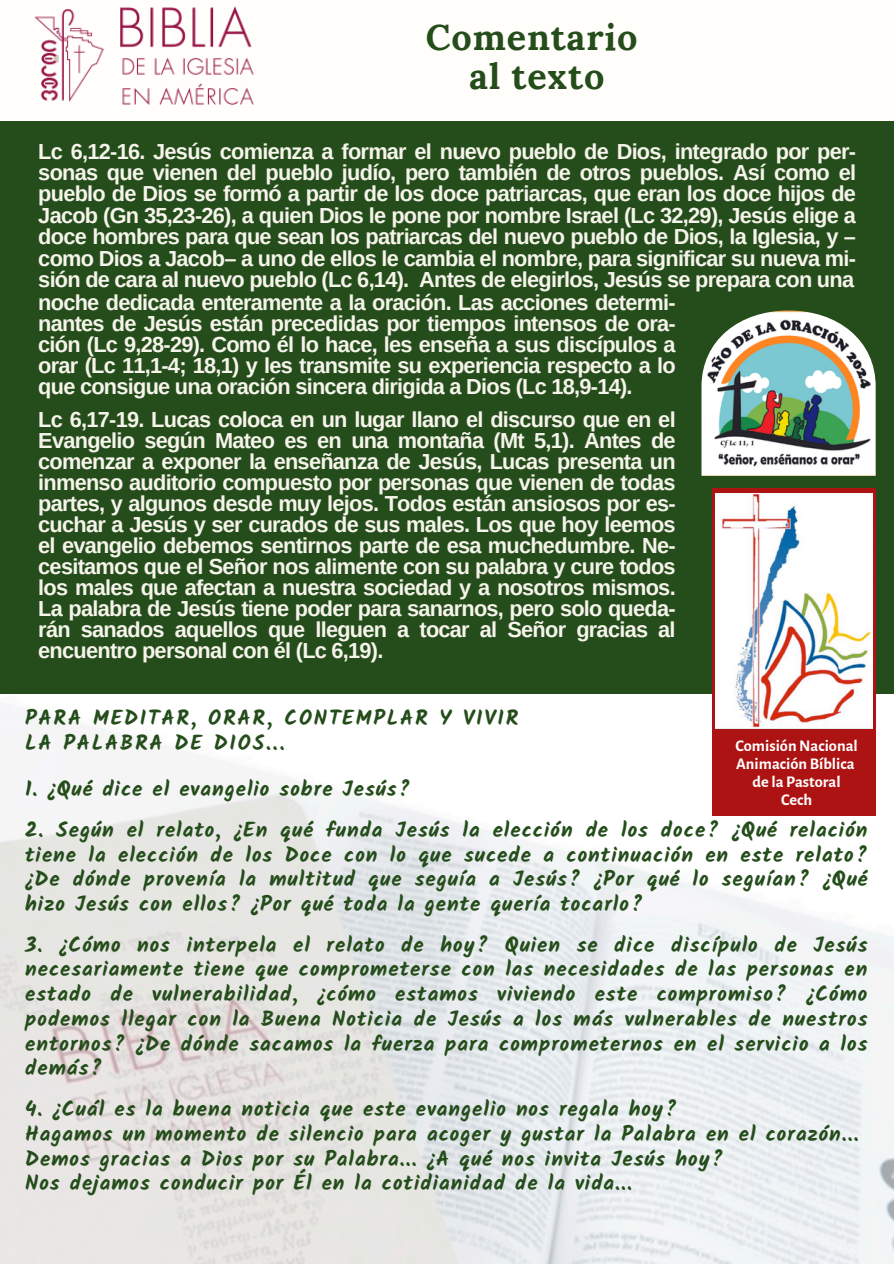
<style>
.page{position:relative;width:894px;height:1264px;background:#fff}
.page>*{position:absolute;margin:0;border:0;box-sizing:border-box;transform-origin:0 0}
.t1{font:700 36px/38.2px "Lora";letter-spacing:.025em;color:#254d1b;text-align:center}
.t2{font:700 21.75px/21px "Arimo";letter-spacing:-.035em;color:#f6f4eb;text-align:justify}
.t3{font:700 21px/24.8px "Kalam";letter-spacing:.045em;color:#254d1b;text-align:justify}
.t4{font:700 21px/24.8px "Kalam";letter-spacing:.085em;color:#254d1b}
.t5{font:700 16.35px "Alegreya Sans";color:#fff}
</style>
<div class="page">
<div style="left:0;top:0;width:893px;height:1263px;background:#fffefa"></div>
<img style="left:0;top:694px;width:893px;height:569px">
<div style="left:0;top:121px;width:893px;height:573px;background:#254d1b"></div>
<img style="left:34px;top:6px;width:220px;height:99px">
<div style="left:712px;top:728px;width:163px;height:87px;background:#ad1313"></div>
<svg style="left:712px;top:488px;width:163px;height:240px;background:#bc3f3f"></svg>
<img style="left:715px;top:493px;width:156px;height:235px">
<img style="left:701px;top:310px;width:174px;height:166px">
<p class="t1" style="left:425px;top:18px;width:213px">Comentario al texto</p>
<p class="t2" style="left:38px;top:140px;width:819px">Lc 6,12-16. Jesús comienza a formar el nuevo pueblo de Dios, integrado por per&shy;sonas que vienen del pueblo judío, pero también de otros pueblos. Así como el pueblo de Dios se formó a partir de los doce patriarcas, que eran los doce hijos de Jacob (Gn 35,23-26), a quien Dios le pone por nombre Israel (Lc 32,29), Jesús elige a doce hombres para que sean los patriarcas del nuevo pueblo de Dios, la Iglesia, y – como Dios a Jacob– a uno de ellos le cambia el nombre, para significar su nueva mi&shy;sión de cara al nuevo pueblo (Lc 6,14). Antes de elegirlos, Jesús se prepara con una</p>
<p class="t2" style="left:38px;top:292px;width:638px">noche dedicada enteramente a la oración. Las acciones determi&shy;nantes de Jesús están precedidas por tiempos intensos de ora&shy;ción (Lc 9,28-29). Como él lo hace, les enseña a sus discípulos a orar (Lc 11,1-4; 18,1) y les transmite su experiencia respecto a lo que consigue una oración sincera dirigida a Dios (Lc 18,9-14).</p>
<p class="t2" style="left:38px;top:409px;width:638px">Lc 6,17-19. Lucas coloca en un lugar llano el discurso que en el Evangelio según Mateo es en una montaña (Mt 5,1). Antes de comenzar a exponer la enseñanza de Jesús, Lucas presenta un inmenso auditorio compuesto por personas que vienen de todas partes, y algunos desde muy lejos. Todos están ansiosos por es&shy;cuchar a Jesús y ser curados de sus males. Los que hoy leemos el evangelio debemos sentirnos parte de esa muchedumbre. Ne&shy;cesitamos que el Señor nos alimente con su palabra y cure todos los males que afectan a nuestra sociedad y a nosotros mismos.<br>La palabra de Jesús tiene poder para sanarnos, pero solo queda&shy;rán sanados aquellos que lleguen a tocar al Señor gracias al encuentro personal con él (Lc 6,19).</p>
<p class="t4" style="left:25px;top:705px;width:494px">PARA MEDITAR, ORAR, CONTEMPLAR Y VIVIR<br>LA PALABRA DE DIOS...</p>
<p class="t3" style="left:25px;top:776px;width:386px">1. ¿Qué dice el evangelio sobre Jesús?</p>
<p class="t3" style="left:25px;top:817px;width:843px">2. Según el relato, ¿En qué funda Jesús la elección de los doce? ¿Qué relación tiene la elección de los Doce con lo que sucede a continuación en este relato? ¿De dónde provenía la multitud que seguía a Jesús? ¿Por qué lo seguían? ¿Qué hizo Jesús con ellos? ¿Por qué toda la gente quería tocarlo?</p>
<p class="t3" style="left:25px;top:932px;width:843px">3. ¿Cómo nos interpela el relato de hoy? Quien se dice discípulo de Jesús necesariamente tiene que comprometerse con las necesidades de las personas en estado de vulnerabilidad, ¿cómo estamos viviendo este compromiso? ¿Cómo podemos llegar con la Buena Noticia de Jesús a los más vulnerables de nuestros entornos? ¿De dónde sacamos la fuerza para comprometernos en el servicio a los demás?</p>
<p class="t3" style="left:25px;top:1096px;width:834px;text-align:left">4. ¿Cuál es la buena noticia que este evangelio nos regala hoy?<br>Hagamos un momento de silencio para acoger y gustar la Palabra en el corazón...<br>Demos gracias a Dios por su Palabra... ¿A qué nos invita Jesús hoy?<br>Nos dejamos conducir por Él en la cotidianidad de la vida...</p>
<h3 class="t5" style="left:735px;top:737px;width:124px">ComisiónNacional</h3>
<p class="t5" style="left:736px;top:755px;width:120px">Animación Bíblica</p>
<h3 class="t5" style="left:752px;top:773px;width:89px">de la Pastoral</h3>
<h3 class="t5" style="left:780px;top:791px;width:33px">Cech</h3>
</div>
